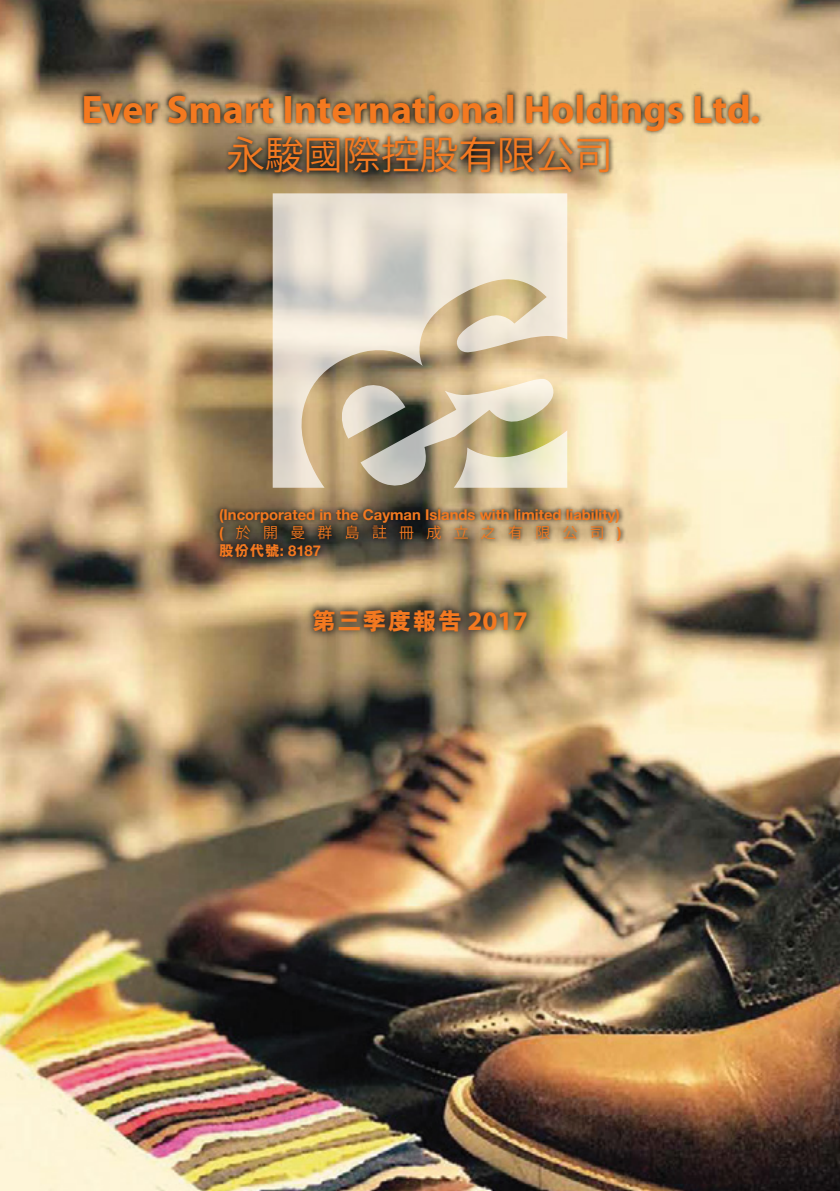
<style>
.page{position:relative;width:840px;height:1191px;background:#fff}
.page>*{position:absolute;margin:0;border:0;box-sizing:border-box;transform-origin:0 0}
.t1{font:700 39.8px "Myriad Pro";color:#f47920}
.t2{font:38.6px "Koz Go Pr 6 N";color:#f47920}
.t3{font:700 27px "Myriad Pro";color:#f47920}
.t4{font:800 24px "M Hei HK";letter-spacing:.05em;color:#f47920}
.t5{font:700 14.8px/17.8px "Helvetica Neue";color:#f47920;text-align:right}
.t6{font:14.8px "Koz Go Pr 6 N";color:#f47920}
.s1{font-family:"M Hei HK";font-weight:800;font-size:14.6px}
</style>
<div class="page">
<img style="left:0;top:0;width:839px;height:1191px">
<img style="left:33px;top:42px;width:773px;height:189px">
<img style="left:236px;top:543px;width:366px;height:167px">
<img style="left:396px;top:494px;width:244px;height:49px">
<img style="left:144px;top:468px;width:252px;height:164px">
<svg style="left:272px;top:193px;width:295px;height:295px;background:#d5cab4"></svg>
<h1 class="t1" style="left:81px;top:84px;width:679px">Ever Smart International Holdings Ltd.</h1>
<h2 class="t2" style="left:226px;top:133px;width:388px">永駿國際控股有限公司</h2>
<p class="t5" style="left:219px;top:505px;width:403px">(Incorporated in the Cayman Islands with limited liability( (</p>
<p class="t6" style="left:344px;top:524px;width:16px">島</p>
<p class="t6" style="left:317px;top:524px;width:16px">群</p>
<p class="t6" style="left:236px;top:524px;width:16px">於</p>
<p class="t6" style="left:453px;top:524px;width:16px">立</p>
<p class="t6" style="left:508px;top:524px;width:16px">有</p>
<p class="t6" style="left:426px;top:524px;width:16px">成</p>
<p class="t6" style="left:480px;top:524px;width:16px">之</p>
<p class="t6" style="left:562px;top:524px;width:16px">公</p>
<p class="t6" style="left:535px;top:524px;width:16px">限</p>
<p class="t6" style="left:290px;top:524px;width:16px">曼</p>
<p class="t6" style="left:263px;top:524px;width:16px">開</p>
<p class="t6" style="left:399px;top:524px;width:16px">冊</p>
<p class="t6" style="left:589px;top:524px;width:16px">司</p>
<p class="t5" style="left:219px;top:523px;width:103px;text-align:left">(<br><span class="s1">股份代號</span>: 8187</p>
<h3 class="t4" style="left:312px;top:608px;width:151px">第三季度報告</h3>
<h3 class="t3" style="left:467px;top:603px;width:62px">2017</h3>
</div>
